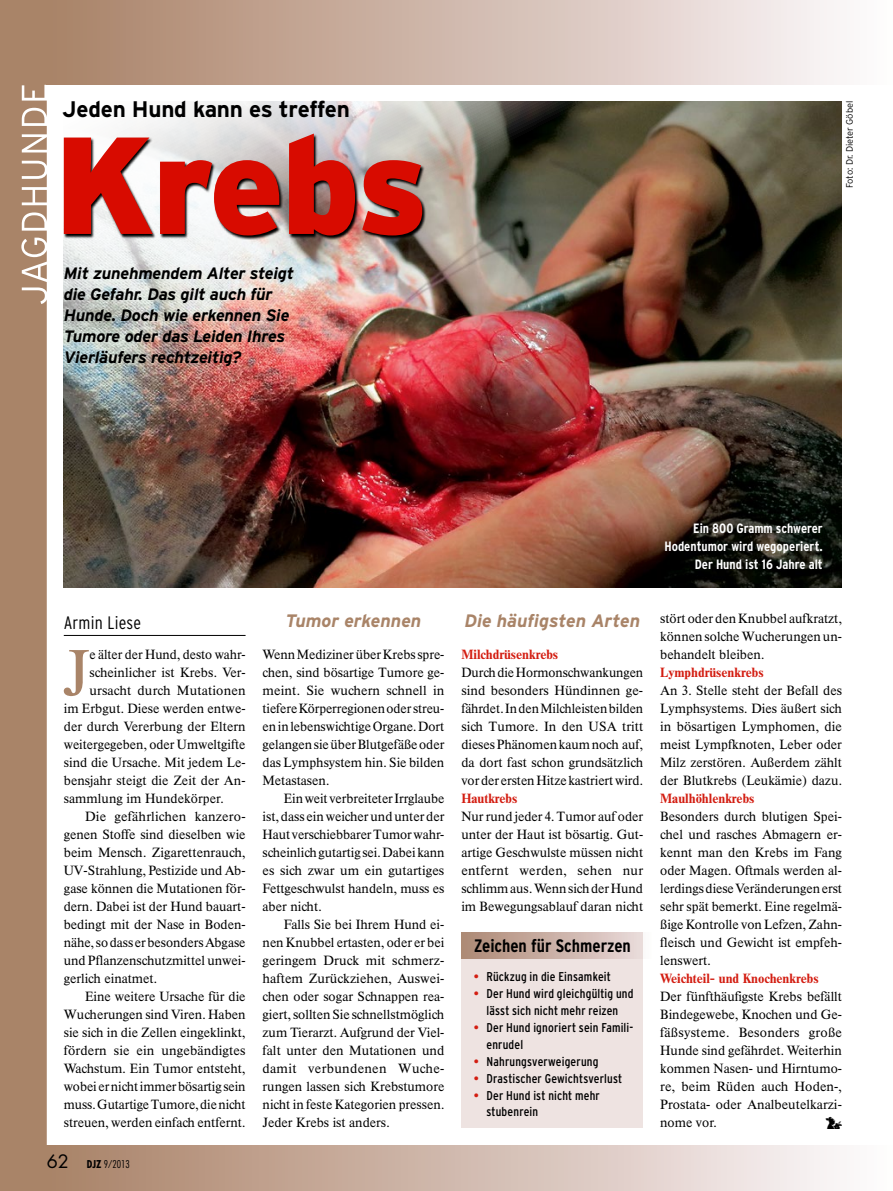
<style>
.page{position:relative;width:893px;height:1191px;background:#fff}
.page>*{position:absolute;margin:0;border:0;box-sizing:border-box;transform-origin:0 0}
.Hunde__Headline{font:900 137.7px "Parey Interstate";letter-spacing:-.025em;color:#d80b00}
.Hunde__Text_Inital_3{font:500 64.2px "Parey Times BQ";color:#a98468}
.Hunde__Dachzeile{font:700 22.5px "Parey Interstate";letter-spacing:-.01em;color:#000}
.Hunde__Zwischenübers{font:italic 700 18px "Parey Interstate";color:#a98468}
.Hunde__Kasten_Headli{font:700 condensed 18px "Parey Interstate";color:#000}
.Hunde__Autorenzeile{font:300 condensed 18px "Parey Interstate";letter-spacing:.01em;color:#000}
.t1{font:18px "DJZ Sonderzeichen";color:#000}
.Hunde__Vorspann{font:italic 700 16.5px/21px "Parey Interstate";letter-spacing:-.015em;color:#000}
.Bildunterschrift{font:700 condensed 13.5px/18px "Parey Interstate";color:#fff;text-align:right}
.Hunde__Text_ohne_Ein{font:500 13.2px/18px "Parey Times BQ";color:#000;text-align:justify}
.Hunde__Text_mit_Einz{font:500 13.2px/18px "Parey Times BQ";color:#000;text-align:justify}
.Hunde__Text_Inital_3-2{font:500 13.2px "Parey Times BQ";letter-spacing:.005em;color:#000}
.Hunde__Text_ohne_Ein-2{font:700 13.2px "Parey Times BQ";color:#d31d11}
.t2{font:condensed 12.75px/17px "Parey Interstate";letter-spacing:.015em;color:#000}
.t3{font:10.5px "Parey Futura Std Con Lig";color:#000}
.Bildnachweis{font:300 9.3px "Parey Interstate";letter-spacing:-.01em;color:#000}
.s1{font-family:"Parey Futura";font-size:18px}
.s2{font-family:"Parey Futura";font-weight:700;font-stretch:condensed}
.s3{color:#d31d11}
.s4{font-weight:700;color:#d31d11}
</style>
<div class="page">
<div style="left:0;top:0;width:47px;height:1191px;background:#a98468"></div>
<div style="left:45px;top:1145px;width:848px;height:46px;background:linear-gradient(to right,#a98066,#fdfafd)"></div>
<div style="left:46px;top:0;width:847px;height:85px;background:linear-gradient(to right,#a98066,#fdfafd)"></div>
<img style="left:64px;top:101px;width:778px;height:486px">
<hr style="left:64px;top:635px;width:182px;height:1px;background:#000">
<svg style="left:64px;top:133px;width:362px;height:107px;background:#6b6968"></svg>
<div style="left:461px;top:932px;width:182px;height:195px;background:#eee3e1"></div>
<svg style="left:462px;top:932px;width:172px;height:27px;background:#c9aea4"></svg>
<p class="Hunde__Dachzeile" style="left:62px;top:97px;width:289px">Jeden Hund kann es treffen</p>
<p class="Bildnachweis" style="left:844px;top:188px;width:88px;rotate:-90deg">Foto: Dr. Dieter Göbel</p>
<p class="Hunde__Headline" style="left:54px;top:107px;width:376px">Krebs</p>
<p class="Hunde__Vorspann" style="left:64px;top:263px;width:232px">Mit zunehmendem Alter steigt die Gefahr. Das gilt auch für<br>Hunde. Doch wie erkennen Sie<br>Tumore oder das Leiden Ihres<br>Vierläufers rechtzeitig?</p>
<p class="Bildunterschrift" style="left:664px;top:519px;width:160px">Ein 800 Gramm schwerer<br>Hodentumor wird wegoperiert.<br>Der Hund ist 16 Jahre alt</p>
<p class="Hunde__Autorenzeile" style="left:64px;top:612px;width:79px">Armin Liese</p>
<p class="Hunde__Text_Inital_3" style="left:62px;top:635px;width:28px">J</p>
<p class="Hunde__Text_Inital_3-2" style="left:89px;top:647px;width:158px">e älter der Hund, desto wahr-</p>
<p class="Hunde__Text_Inital_3-2" style="left:89px;top:665px;width:158px">scheinlicher ist Krebs. Ver-</p>
<p class="Hunde__Text_Inital_3-2" style="left:89px;top:683px;width:158px">ursacht durch Mutationen</p>
<p class="Hunde__Text_Inital_3-2" style="left:64px;top:701px;width:183px">im Erbgut. Diese werden entwe-</p>
<p class="Hunde__Text_Inital_3-2" style="left:64px;top:719px;width:183px">der durch Vererbung der Eltern</p>
<p class="Hunde__Text_Inital_3-2" style="left:64px;top:737px;width:183px">weitergegeben, oder Umweltgifte</p>
<p class="Hunde__Text_Inital_3-2" style="left:64px;top:755px;width:183px">sind die Ursache. Mit jedem Le-</p>
<p class="Hunde__Text_Inital_3-2" style="left:64px;top:773px;width:183px">bensjahr steigt die Zeit der An-</p>
<p class="Hunde__Text_Inital_3-2" style="left:64px;top:791px;width:161px">sammlung im Hundekörper.</p>
<p class="Hunde__Text_mit_Einz" style="left:64px;top:808px;width:183px;text-indent:21px">Die gefährlichen kanzero&shy;genen Stoffe sind dieselben wie beim Mensch. Zigarettenrauch, UV-Strahlung, Pestizide und Ab&shy;gase können die Mutationen för&shy;dern. Dabei ist der Hund bauart&shy;bedingt mit der Nase in Boden&shy;nähe, so dass er besonders Abgase und Pflanzenschutzmittel unwei&shy;gerlich einatmet.</p>
<p class="Hunde__Text_mit_Einz" style="left:64px;top:988px;width:183px;text-indent:21px">Eine weitere Ursache für die Wucherungen sind Viren. Haben sie sich in die Zellen eingeklinkt, fördern sie ein ungebändigtes Wachstum. Ein Tumor entsteht, wobei er nicht immer bösartig sein muss. Gutartige Tumore, die nicht streuen, werden einfach entfernt.</p>
<p class="t3" style="left:47px;top:1157px;width:85px"><span class="s1">62</span> <span class="s2">DJZ</span> 9/2013</p>
<p class="Hunde__Zwischenübers" style="left:286px;top:610px;width:137px">Tumor erkennen</p>
<p class="Hunde__Text_ohne_Ein" style="left:263px;top:646px;width:183px">Wenn Mediziner über Krebs spre&shy;chen, sind bösartige Tumore ge&shy;meint. Sie wuchern schnell in tiefere Körperregionen oder streu&shy;en in lebenswichtige Organe. Dort gelangen sie über Blutgefäße oder das Lymphsystem hin. Sie bilden Metastasen.</p>
<p class="Hunde__Text_mit_Einz" style="left:263px;top:790px;width:183px;text-indent:21px">Ein weit verbreiteter Irrglaube ist, dass ein weicher und unter der Haut verschiebbarer Tumor wahr&shy;scheinlich gutartig sei. Dabei kann es sich zwar um ein gutartiges Fettgeschwulst handeln, muss es aber nicht.</p>
<p class="Hunde__Text_mit_Einz" style="left:263px;top:916px;width:183px;text-indent:21px">Falls Sie bei Ihrem Hund ei&shy;nen Knubbel ertasten, oder er bei geringem Druck mit schmerz&shy;haftem Zurückziehen, Auswei&shy;chen oder sogar Schnappen rea&shy;giert, sollten Sie schnellstmöglich zum Tierarzt. Aufgrund der Viel&shy;falt unter den Mutationen und damit verbundenen Wuche&shy;rungen lassen sich Krebstumore nicht in feste Kategorien pressen.<br>Jeder Krebs ist anders.</p>
<p class="Hunde__Zwischenübers" style="left:464px;top:610px;width:177px">Die häufigsten Arten</p>
<p class="Hunde__Text_ohne_Ein-2" style="left:461px;top:647px;width:98px">Milchdrüsenkrebs</p>
<p class="Hunde__Text_ohne_Ein" style="left:461px;top:664px;width:183px">Durch die Hormonschwankungen sind besonders Hündinnen ge&shy;fährdet.In den Milchleisten bilden sich Tumore. In den USA tritt dieses Phänomen kaum noch auf, da dort fast schon grundsätzlich vor der ersten Hitze kastriert wird.</p>
<p class="Hunde__Text_ohne_Ein-2" style="left:461px;top:791px;width:58px">Hautkrebs</p>
<p class="Hunde__Text_ohne_Ein" style="left:461px;top:808px;width:183px">Nur rund jeder 4. Tumor auf oder unter der Haut ist bösartig. Gut&shy;artige Geschwulste müssen nicht entfernt werden, sehen nur schlimm aus. Wenn sich der Hund im Bewegungsablauf daran nicht</p>
<p class="Hunde__Kasten_Headli" style="left:474px;top:935px;width:158px">Zeichen für Schmerzen</p>
<p class="t2" style="left:474px;top:967px;width:139px"><span class="s3">•</span> Rückzug in die Einsamkeit</p>
<p class="t2" style="left:474px;top:984px;width:161px;text-align:center"><span class="s3">•</span> Der Hund wird gleichgültig und lässt sich nicht mehr reizen</p>
<p class="t2" style="left:486px;top:1018px;width:148px;text-indent:-13px"><span class="s3">•</span> Der Hund ignoriert sein Famili&shy;enrudel</p>
<p class="t2" style="left:474px;top:1052px;width:126px"><span class="s3">•</span> Nahrungsverweigerung</p>
<p class="t2" style="left:474px;top:1069px;width:150px"><span class="s3">•</span> Drastischer Gewichtsverlust</p>
<p class="t2" style="left:486px;top:1086px;width:115px;text-indent:-13px"><span class="s3">•</span> Der Hund ist nicht mehr stubenrein</p>
<p class="Hunde__Text_ohne_Ein" style="left:660px;top:610px;width:183px">stört oder den Knubbel aufkratzt, können solche Wucherungen un&shy;behandelt bleiben.</p>
<p class="Hunde__Text_ohne_Ein-2" style="left:660px;top:665px;width:105px">Lymphdrüsenkrebs</p>
<p class="Hunde__Text_ohne_Ein" style="left:660px;top:682px;width:183px">An 3. Stelle steht der Befall des Lymphsystems. Dies äußert sich in bösartigen Lymphomen, die meist Lympfknoten, Leber oder Milz zerstören. Außerdem zählt der Blutkrebs (Leukämie) dazu.<br><span class="s4">Maulhöhlenkrebs</span></p>
<p class="Hunde__Text_ohne_Ein" style="left:660px;top:808px;width:183px">Besonders durch blutigen Spei&shy;chel und rasches Abmagern er&shy;kennt man den Krebs im Fang oder Magen. Oftmals werden al&shy;lerdings diese Veränderungen erst sehr spät bemerkt. Eine regelmä&shy;ßige Kontrolle von Lefzen, Zahn&shy;fleisch und Gewicht ist empfeh&shy;lenswert.</p>
<p class="Hunde__Text_ohne_Ein-2" style="left:660px;top:971px;width:160px">Weichteil- und Knochenkrebs</p>
<p class="Hunde__Text_ohne_Ein" style="left:660px;top:988px;width:183px">Der fünfthäufigste Krebs befällt Bindegewebe, Knochen und Ge&shy;fäßsysteme. Besonders große Hunde sind gefährdet. Weiterhin kommen Nasen- und Hirntumo&shy;re, beim Rüden auch Hoden-, Prostata- oder Analbeutelkarzi&shy;nome vor.</p>
<p class="t1" style="left:826px;top:1113px;width:18px">j</p>
</div>
